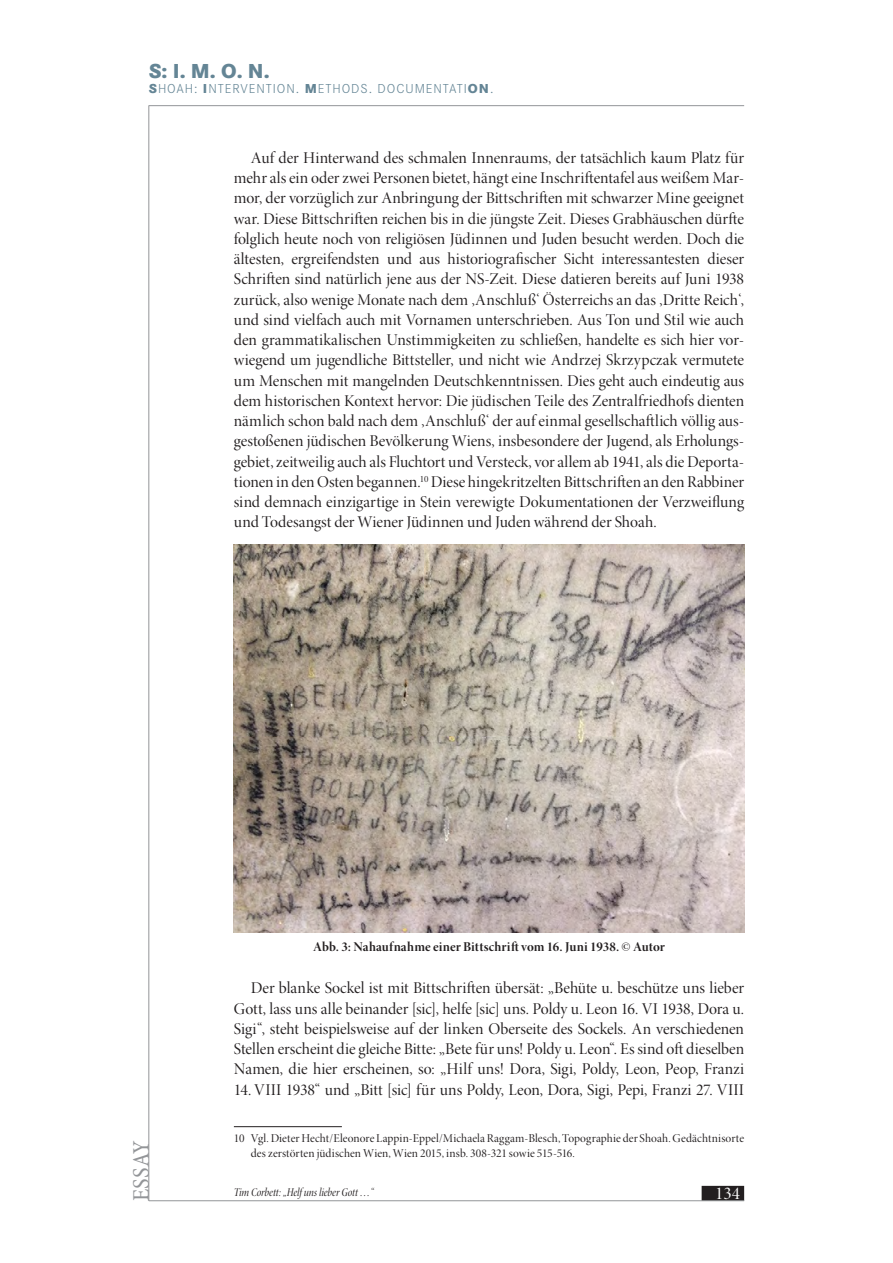
<style>
.page{position:relative;width:893px;height:1263px;background:#fff}
.page>*{position:absolute;margin:0;border:0;box-sizing:border-box;transform-origin:0 0}
.t1{font:condensed 24px "Minion Pro";letter-spacing:.01em;color:#939598}
.t2{font:800 21px "Corporate S";color:#648595}
.t3{font:18px "Minion Pro Disp";color:#fff}
.t4{font:16.5px/20.2px "Minion Pro Disp";letter-spacing:-.005em;color:#231f20;text-align:justify}
.t5{font:13.5px "Minion Pro Bold Disp";letter-spacing:.005em;color:#231f20}
.t6{font:300 13.5px "Corporate S";letter-spacing:.07em;color:#648595}
.t7{font:12px/15px "Minion Pro Disp";letter-spacing:.005em;color:#231f20}
.t8{font:12px "Minion Pro Cn It Disp";color:#231f20}
.s1{font-weight:800}
</style>
<div class="page">
<div style="left:702px;top:1186px;width:42px;height:15px;background:#231f20"></div>
<hr style="left:149px;top:1200px;width:595px;height:1px;background:#939598">
<hr style="left:149px;top:105px;width:595px;height:1px;background:#939598">
<hr style="left:149px;top:105px;width:1px;height:1096px;background:#939598">
<hr style="left:234px;top:1126px;width:108px;height:1px;background:#231f20">
<img style="left:234px;top:545px;width:510px;height:388px">
<p class="t2" style="left:149px;top:58px;width:122px">S: I. M. O. N.</p>
<p class="t6" style="left:149px;top:81px;width:346px"><span class="s1">S</span>HOAH: <span class="s1">I</span>NTERVENTION. <span class="s1">M</span>ETHODS. DOCUMENTATI<span class="s1">ON</span>.</p>
<p class="t4" style="left:234px;top:148px;width:512px;text-indent:17px">Auf der Hinterwand des schmalen Innenraums, der tatsächlich kaum Platz für mehr als ein oder zwei Personen bietet, hängt eine Inschriftentafel aus weißem Mar&shy;mor, der vorzüglich zur Anbringung der Bittschriften mit schwarzer Mine geeignet war. Diese Bittschriften reichen bis in die jüngste Zeit. Dieses Grabhäuschen dürfte folglich heute noch von religiösen Jüdinnen und Juden besucht werden. Doch die ältesten, ergreifendsten und aus historiografischer Sicht interessantesten dieser Schriften sind natürlich jene aus der NS-Zeit. Diese datieren bereits auf Juni 1938 zurück, also wenige Monate nach dem ‚Anschluß‘ Österreichs an das ‚Dritte Reich‘, und sind vielfach auch mit Vornamen unterschrieben. Aus Ton und Stil wie auch den grammatikalischen Unstimmigkeiten zu schließen, handelte es sich hier vor&shy;wiegend um jugendliche Bittsteller, und nicht wie Andrzej Skrzypczak vermutete um Menschen mit mangelnden Deutschkenntnissen. Dies geht auch eindeutig aus dem historischen Kontext hervor: Die jüdischen Teile des Zentralfriedhofs dienten nämlich schon bald nach dem ‚Anschluß‘ der auf einmal gesellschaftlich völlig aus&shy;gestoßenen jüdischen Bevölkerung Wiens, insbesondere der Jugend, als Erholungs&shy;gebiet, zeitweilig auch als Fluchtort und Versteck, vor allem ab 1941, als die Deporta&shy;tionen in den Osten begannen.<sup>10</sup> Diese hingekritzelten Bittschriften an den Rabbiner sind demnach einzigartige in Stein verewigte Dokumentationen der Verzweiflung und Todesangst der Wiener Jüdinnen und Juden während der Shoah.</p>
<h1 class="t1" style="left:127px;top:1201px;width:62px;rotate:-90deg">ESSAY</h1>
<p class="t5" style="left:313px;top:938px;width:353px">Abb. 3: Nahaufnahme einer Bittschrift vom 16. Juni 1938. © Autor</p>
<p class="t4" style="left:234px;top:978px;width:512px;text-indent:17px">Der blanke Sockel ist mit Bittschriften übersät: „Behüte u. beschütze uns lieber Gott, lass uns alle beinander [sic], helfe [sic] uns. Poldy u. Leon 16. VI 1938, Dora u.<br>Sigi“, steht beispielsweise auf der linken Oberseite des Sockels. An verschiedenen Stellen erscheint die gleiche Bitte: „Bete für uns! Poldy u. Leon“. Es sind oft dieselben Namen, die hier erscheinen, so: „Hilf uns! Dora, Sigi, Poldy, Leon, Peop, Franzi</p>
<p class="t4" style="left:234px;top:1079px;width:512px">14. VIII 1938“ und „Bitt [sic] für uns Poldy, Leon, Dora, Sigi, Pepi, Franzi 27. VIII</p>
<p class="t7" style="left:251px;top:1131px;width:495px;text-indent:-17px">10 Vgl. Dieter Hecht/Eleonore Lappin-Eppel/Michaela Raggam-Blesch, Topographie der Shoah. Gedächtnisorte des zerstörten jüdischen Wien, Wien 2015, insb. 308-321 sowie 515-516.</p>
<p class="t8" style="left:234px;top:1185px;width:142px">Tim Corbett: „Helf uns lieber Gott …“</p>
<p class="t3" style="left:715px;top:1182px;width:26px">134</p>
</div>
